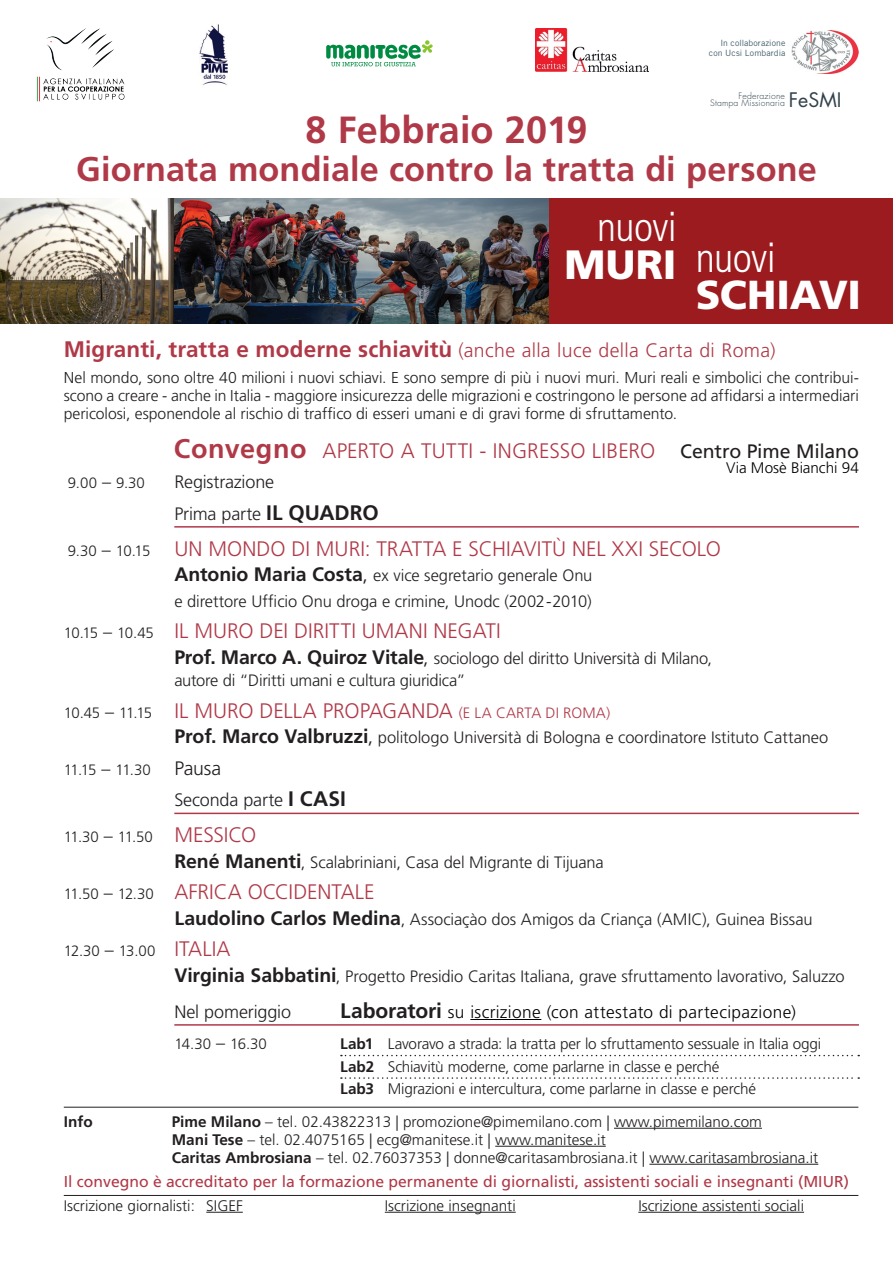
<style>
.page{position:relative;width:893px;height:1263px;background:#fff}
.page>*{position:absolute;margin:0;border:0;box-sizing:border-box;transform-origin:0 0}
.TXT_PRO_-_Copia{font:300 condensed 41.25px "Frutiger LT Std";letter-spacing:-.015em;color:#fff}
.TXT_PRO_-_Copia-2{font:300 condensed 40.95px "Frutiger LT Std";letter-spacing:-.015em;color:#fff}
.TXT_PRO_-_Copia-3{font:900 40.95px "Frutiger LT Std";color:#fff}
.TXT_PRO_-_Copia-4{font:900 40.5px "Frutiger LT Std";letter-spacing:-.01em;color:#fff}
.TXT_PRO{font:700 37.8px "Frutiger LT Std";letter-spacing:.005em;color:#b03948}
.TXT_PRO-2{font:700 34.2px "Frutiger LT Std";letter-spacing:.005em;color:#b03948}
.TXT_PRO-3{font:700 22.5px "Frutiger LT Std";letter-spacing:.005em;color:#b03948}
.TXT_PRO_-_Copia-5{font:300 21px "Frutiger LT Std";color:#b03948}
.TXT_PRO-4{font:300 21px "Frutiger LT Std";letter-spacing:.005em;color:#b03948}
.TXT_PRO-5{font:19.5px "Frutiger LT Std";letter-spacing:-.01em;color:#231f20}
.t1{font:19.5px "Futura Std";color:#31424b}
.TXT_PRO_-_Copia-6{font:300 18px "Frutiger LT Std";letter-spacing:-.01em;color:#231f20}
.TXT_PRO_-_Copia-7{font:300 17.25px "Frutiger LT Std";letter-spacing:.025em;color:#000}
.TXT_PRO_-_Copia-8{font:300 16.5px/25.5px "Frutiger LT Std";letter-spacing:-.01em;color:#231f20}
._06_txt{font:300 15.75px/18px "Frutiger LT Std";letter-spacing:-.005em;color:#231f20;text-align:justify}
.t2{font:15.75px "Frutiger LT Std";color:#b03948}
.TXT_PRO_-_Copia-9{font:300 15.3px "Frutiger LT Std";color:#231f20}
.TXT_PRO-6{font:300 15.3px "Frutiger LT Std";letter-spacing:-.015em;color:#231f20}
.TXT_PRO-7{font:300 15.3px "Frutiger LT Std";letter-spacing:-.005em;color:#000}
.t3{font:700 15.3px "Frutiger LT Std";color:#231f20}
.TXT_PRO_-_Copia-10{font:300 15px "Frutiger LT Std";letter-spacing:-.025em;color:#231f20}
.TXT_PRO-8{font:8.7px/9.1px "Trade Gothic LT Std";letter-spacing:.01em;color:#41606b;text-align:right}
.t4{font:300 8.7px "Futura Std";letter-spacing:.02em;color:#31424b}
.s1{font-weight:300;font-size:19.5px}
.s2{font-weight:700;font-size:27px}
.s3{font-size:18px}
.s4{font-weight:700;font-size:21px}
.s5{font-size:15px;color:#231f20}
.s6{font-size:18px;color:#231f20}
.s7{font-weight:700;font-size:19.5px}
.s8{font-size:19.5px}
.s9{font-size:15px}
.s10{font-size:21px;color:#b03948}
.s11{font-weight:700;font-size:21px;color:#231f20}
.s12{font-weight:700}
</style>
<div class="page">
<img style="left:0;top:198px;width:174px;height:126px">
<img style="left:174px;top:198px;width:375px;height:126px">
<hr style="left:174px;top:526px;width:685px;height:2px;background:#b03948">
<hr style="left:174px;top:813px;width:685px;height:1px;background:#b03948">
<hr style="left:174px;top:1024px;width:685px;height:2px;background:#b03948">
<hr style="left:470px;top:1019px;width:71px;height:1px;background:#000">
<svg style="left:341px;top:1055px;width:518px;height:1px"></svg>
<svg style="left:341px;top:1077px;width:518px;height:2px"></svg>
<div style="left:549px;top:198px;width:344px;height:126px;background:#9b1b1f"></div>
<hr style="left:64px;top:1107px;width:794px;height:1px;background:#231f20">
<hr style="left:614px;top:1128px;width:148px;height:1px;background:#231f20">
<hr style="left:495px;top:1146px;width:111px;height:1px;background:#231f20">
<hr style="left:649px;top:1164px;width:169px;height:1px;background:#231f20">
<hr style="left:64px;top:1195px;width:794px;height:1px;background:#231f20">
<hr style="left:206px;top:1212px;width:37px;height:1px;background:#231f20">
<hr style="left:385px;top:1212px;width:131px;height:1px;background:#231f20">
<hr style="left:638px;top:1212px;width:166px;height:1px;background:#231f20">
<img style="left:199px;top:24px;width:29px;height:61px">
<img style="left:536px;top:28px;width:112px;height:44px">
<svg style="left:326px;top:40px;width:107px;height:26px"></svg>
<img style="left:792px;top:31px;width:66px;height:42px">
<img style="left:36px;top:28px;width:89px;height:74px">
<p class="TXT_PRO-8" style="left:709px;top:39px;width:78px">In collaborazione con Ucsi Lombardia</p>
<p class="t1" style="left:789px;top:87px;width:54px">FeSMI</p>
<p class="t4" style="left:739px;top:90px;width:48px">Federazione</p>
<p class="t4" style="left:710px;top:98px;width:76px">Stampa Missionaria</p>
<p class="TXT_PRO" style="left:305px;top:108px;width:284px">8 Febbraio 2019</p>
<p class="TXT_PRO-2" style="left:76px;top:149px;width:742px">Giornata mondiale contro la tratta di persone</p>
<p class="TXT_PRO_-_Copia-2" style="left:597px;top:204px;width:81px">nuovi</p>
<p class="TXT_PRO_-_Copia-3" style="left:564px;top:240px;width:114px">MURI</p>
<p class="TXT_PRO_-_Copia" style="left:696px;top:234px;width:81px">nuovi</p>
<p class="TXT_PRO_-_Copia-4" style="left:696px;top:271px;width:167px">SCHIAVI</p>
<p class="TXT_PRO-3" style="left:64px;top:336px;width:713px">Migranti, tratta e moderne schiavitù <span class="s1">(anche alla luce della Carta di Roma)</span></p>
<p class="_06_txt" style="left:64px;top:369px;width:797px">Nel mondo, sono oltre 40 milioni i nuovi schiavi. E sono sempre di più i nuovi muri. Muri reali e simbolici che contribui&shy;scono a creare - anche in Italia - maggiore insicurezza delle migrazioni e costringono le persone ad affidarsi a intermediari pericolosi, esponendole al rischio di traffico di esseri umani e di gravi forme di sfruttamento.</p>
<p class="TXT_PRO-4" style="left:174px;top:439px;width:483px"><span class="s2">Convegno</span> APERTO A TUTTI - INGRESSO LIBERO</p>
<p class="TXT_PRO-5" style="left:680px;top:440px;width:180px">Centro Pime Milano</p>
<p class="TXT_PRO-7" style="left:726px;top:459px;width:134px">Via Mosè Bianchi 94</p>
<p class="TXT_PRO_-_Copia-10" style="left:68px;top:474px;width:79px">9.00 <span class="s3">–</span> 9.30</p>
<p class="TXT_PRO_-_Copia-6" style="left:174px;top:472px;width:101px">Registrazione</p>
<p class="TXT_PRO_-_Copia-6" style="left:174px;top:503px;width:206px">Prima parte <span class="s4">IL QUADRO</span></p>
<p class="TXT_PRO_-_Copia-5" style="left:68px;top:537px;width:654px"><span class="s5">9.30</span> <span class="s6">–</span> <span class="s5">10.15</span> UN MONDO DI MURI: TRATTA E SCHIAVITÙ NEL XXI SECOLO</p>
<p class="TXT_PRO_-_Copia-8" style="left:174px;top:563px;width:420px"><span class="s7">Antonio Maria Costa</span><span class="s8">,</span> ex vice segretario generale Onu e direttore Ufficio Onu droga e crimine, Unodc (2002-2010)</p>
<p class="TXT_PRO_-_Copia-5" style="left:64px;top:619px;width:438px"><span class="s5">10.15</span> <span class="s6">–</span> <span class="s5">10.45</span> IL MURO DEI DIRITTI UMANI NEGATI</p>
<p class="TXT_PRO_-_Copia-8" style="left:174px;top:647px;width:539px;line-height:22.5px"><span class="s7">Prof. Marco A. Quiroz Vitale</span><span class="s8">,</span> sociologo del diritto Università di Milano, autore di “Diritti umani e cultura giuridica”</p>
<p class="TXT_PRO_-_Copia-5" style="left:64px;top:699px;width:548px"><span class="s5">10.45</span> <span class="s6">–</span> <span class="s5">11.15</span> IL MURO DELLA PROPAGANDA <span class="s9">(E LA CARTA DI ROMA)</span></p>
<p class="TXT_PRO_-_Copia-8" style="left:174px;top:725px;width:655px"><span class="s7">Prof. Marco Valbruzzi</span><span class="s8">,</span> politologo Università di Bologna e coordinatore Istituto Cattaneo</p>
<p class="TXT_PRO_-_Copia-10" style="left:64px;top:761px;width:159px">11.15 <span class="s3">–</span> 11.30 <span class="s8">Pausa</span></p>
<p class="TXT_PRO_-_Copia-6" style="left:174px;top:790px;width:173px">Seconda parte <span class="s4">I CASI</span></p>
<p class="TXT_PRO_-_Copia-10" style="left:64px;top:828px;width:194px">11.30 <span class="s3">–</span> 11.50 <span class="s10">MESSICO</span></p>
<p class="TXT_PRO_-_Copia-8" style="left:174px;top:849px;width:431px"><span class="s7">René Manenti</span>, Scalabriniani, Casa del Migrante di Tijuana</p>
<p class="TXT_PRO_-_Copia-5" style="left:64px;top:880px;width:312px"><span class="s5">11.50</span> <span class="s6">–</span> <span class="s5">12.30</span> AFRICA OCCIDENTALE</p>
<p class="TXT_PRO_-_Copia-8" style="left:174px;top:906px;width:640px"><span class="s7">Laudolino Carlos Medina</span>, Associaçào dos Amigos da Criança (AMIC), Guinea Bissau</p>
<p class="TXT_PRO_-_Copia-10" style="left:64px;top:942px;width:168px">12.30 <span class="s3">–</span> 13.00 <span class="s10">ITALIA</span></p>
<p class="TXT_PRO_-_Copia-8" style="left:174px;top:963px;width:672px"><span class="s7">Virginia Sabbatini</span>, Progetto Presidio Caritas Italiana, grave sfruttamento lavorativo, Saluzzo</p>
<p class="TXT_PRO_-_Copia-6" style="left:174px;top:1001px;width:118px">Nel pomeriggio</p>
<p class="TXT_PRO_-_Copia-7" style="left:340px;top:1002px;width:457px"><span class="s11">Laboratori</span> su iscrizione (con attestato di partecipazione)</p>
<p class="TXT_PRO_-_Copia-10" style="left:174px;top:1035px;width:94px">14.30 <span class="s3">–</span> 16.30</p>
<p class="TXT_PRO_-_Copia-9" style="left:340px;top:1035px;width:482px"><span class="s12">Lab1</span> Lavoravo a strada: la tratta per lo sfruttamento sessuale in Italia oggi</p>
<p class="TXT_PRO_-_Copia-9" style="left:340px;top:1058px;width:381px"><span class="s12">Lab2</span> Schiavitù moderne, come parlarne in classe e perché</p>
<p class="TXT_PRO-6" style="left:340px;top:1080px;width:417px"><span class="s12">Lab3</span> Migrazioni e intercultura, come parlarne in classe e perché</p>
<p class="t3" style="left:64px;top:1112px;width:30px">Info</p>
<p class="TXT_PRO_-_Copia-9" style="left:172px;top:1113px;width:592px"><span class="s12">Pime Milano</span> – tel. 02.43822313 | promozione@pimemilano.com | www.pimemilano.com</p>
<p class="TXT_PRO_-_Copia-9" style="left:172px;top:1131px;width:435px"><span class="s12">Mani Tese</span> – tel. 02.4075165 | ecg@manitese.it | www.manitese.it</p>
<p class="TXT_PRO_-_Copia-9" style="left:172px;top:1149px;width:648px"><span class="s12">Caritas Ambrosiana</span> – tel. 02.76037353 | donne@caritasambrosiana.it | www.caritasambrosiana.it</p>
<p class="t2" style="left:64px;top:1172px;width:787px">Il convegno è accreditato per la formazione permanente di giornalisti, assistenti sociali e insegnanti (MIUR)</p>
<p class="TXT_PRO_-_Copia-9" style="left:64px;top:1197px;width:181px">Iscrizione giornalisti: SIGEF</p>
<p class="TXT_PRO_-_Copia-9" style="left:385px;top:1197px;width:132px">Iscrizione insegnanti</p>
<p class="TXT_PRO_-_Copia-9" style="left:638px;top:1197px;width:167px">Iscrizione assistenti sociali</p>
</div>
